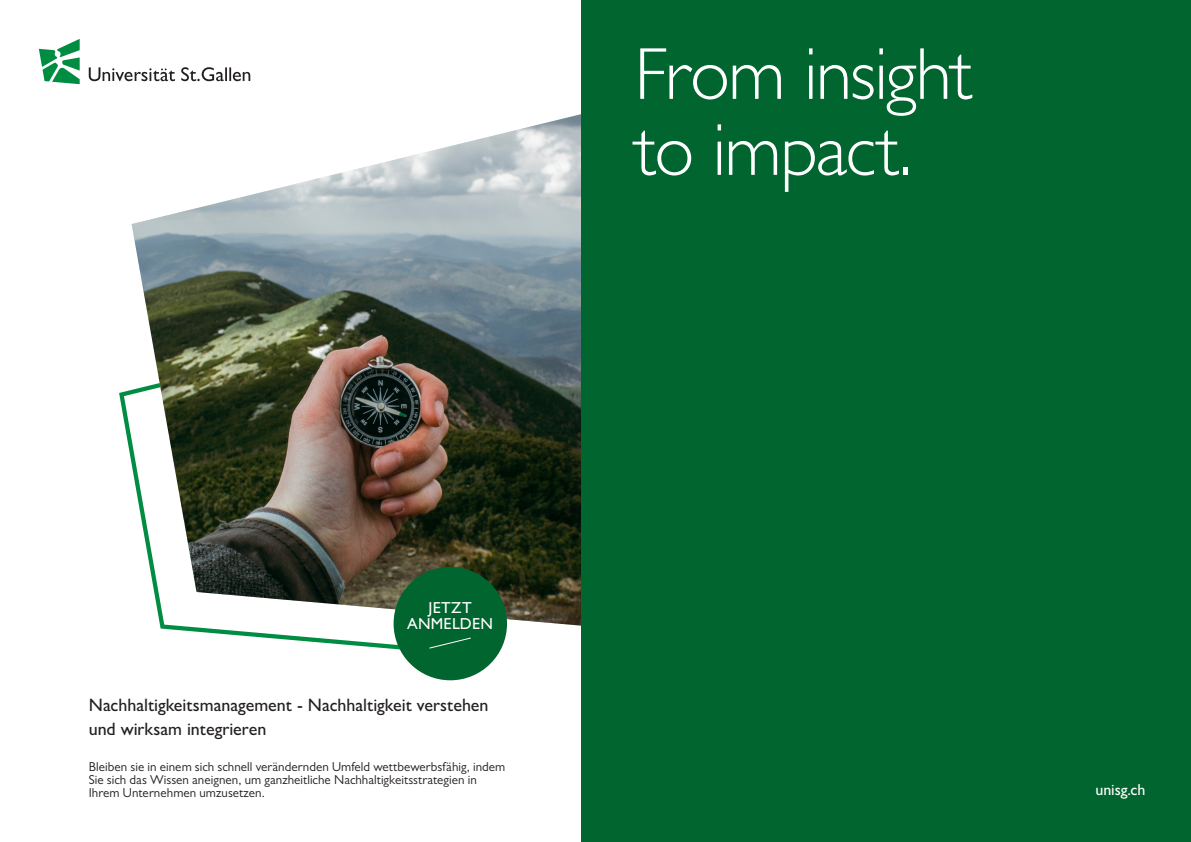
<style>
.page{position:relative;width:1191px;height:842px;background:#fff}
.page>*{position:absolute;margin:0;border:0;box-sizing:border-box;transform-origin:0 0}
.Title_74_Black{font:300 74px/76px "Gill Sans MT Pro";letter-spacing:-.025em;color:#fff}
.Subtitle_9_5{font:500 18px/24px "Gill Sans MT Pro";color:#231f20}
.Eyecatcher_16{font:500 16px/16px "Gill Sans MT Pro";letter-spacing:.01em;color:#fff;text-align:center}
.Subtitle_16{font:500 16px "Gill Sans MT Pro";letter-spacing:-.005em;color:#fff}
.Title_30_Black{font:13px/13px "Gill Sans MT Pro";letter-spacing:.005em;color:#231f20}
</style>
<div class="page">
<svg style="left:89px;top:67px;width:161px;height:14px"></svg>
<svg style="left:39px;top:39px;width:41px;height:45px"></svg>
<svg style="left:119px;top:389px;width:280px;height:261px"></svg>
<img style="left:132px;top:114px;width:449px;height:514px">
<div style="left:393px;top:567px;width:114px;height:113px;background:#00652e;border-radius:50%"></div>
<svg style="left:429px;top:637px;width:42px;height:12px"></svg>
<div style="left:581px;top:0;width:610px;height:842px;background:#00652e"></div>
<p class="Title_74_Black" style="left:634px;top:35px;width:340px">From insight to impact.</p>
<p class="Eyecatcher_16" style="left:407px;top:599px;width:87px">JETZT<br>ANMELDEN</p>
<p class="Subtitle_9_5" style="left:89px;top:693px;width:401px">Nachhaltigkeitsmanagement - Nachhaltigkeit verstehen und wirksam integrieren</p>
<p class="Title_30_Black" style="left:89px;top:760px;width:418px">Bleiben sie in einem sich schnell verändernden Umfeld wettbewerbsfähig, indem<br>Sie sich das Wissen aneignen, um ganzheitliche Nachhaltigkeitsstrategien in<br>Ihrem Unternehmen umzusetzen.</p>
<p class="Subtitle_16" style="left:1095px;top:780px;width:52px">unisg.ch</p>
</div>
